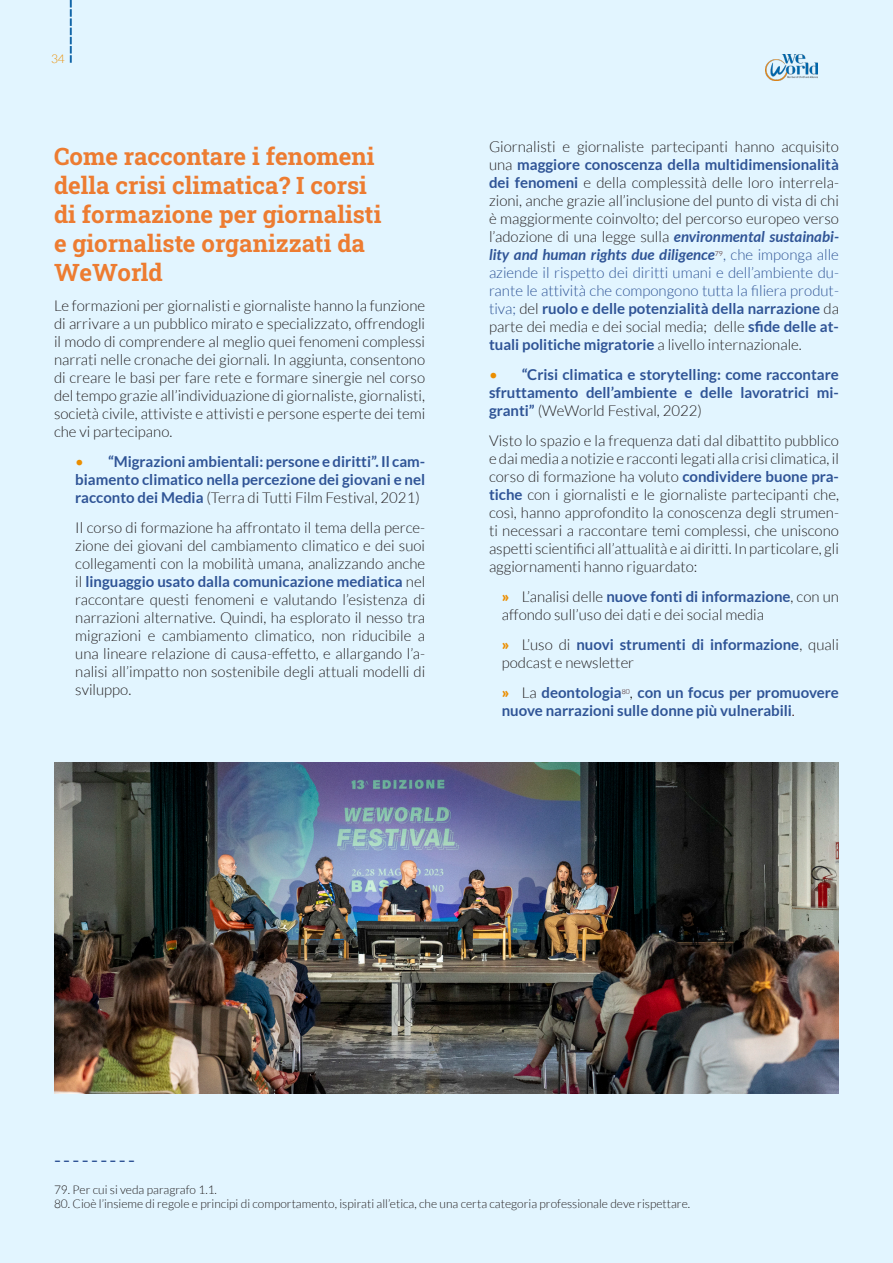
<style>
.page{position:relative;width:893px;height:1263px;background:#e2f5ff}
.page>*{position:absolute;margin:0;border:0;box-sizing:border-box;transform-origin:0 0}
.TESTO_BASE{font:700 24px/28.8px "Roboto Slab";color:#ed7c31}
.TESTO_BASE-2{font:300 15px/18px "Lato";color:#231f20;text-align:justify}
.t1{font:700 15px/18px "Lato";color:#2f5496;text-align:justify}
.NOTA{font:300 12px "Lato";color:#211d1e}
.NOTA-2{font:900 12px "Lato";color:#2f5496}
.t2{font:300 12px "Lato";color:#eb8e00}
.s1{font-weight:400;color:#eb8e00}
.s2{font-weight:300;color:#231f20}
.s3{font-weight:700;color:#2f5496}
.s4{font-weight:700;font-style:italic;color:#2f5496}
.s5{color:#2f5496}
.s6{font-weight:900;color:#eb8e00}
.s7{font-weight:300;color:#000}
.s8{font-weight:300;color:#2f0000}
</style>
<div class="page">
<svg style="left:70px;top:1px;width:2px;height:61px"></svg>
<img style="left:766px;top:54px;width:52px;height:27px">
<img style="left:54px;top:762px;width:785px;height:332px">
<p class="t2" style="left:51px;top:52px;width:15px">34</p>
<p class="TESTO_BASE" style="left:54px;top:142px;width:329px">Come raccontare i fenomeni della crisi climatica? I corsi di formazione per giornalisti e giornaliste organizzati da<br>WeWorld</p>
<p class="TESTO_BASE-2" style="left:54px;top:296px;width:373px">Le formazioni per giornalisti e giornaliste hanno la funzione di arrivare a un pubblico mirato e specializzato, offrendogli il modo di comprendere al meglio quei fenomeni complessi narrati nelle cronache dei giornali. In aggiunta, consentono di creare le basi per fare rete e formare sinergie nel corso del tempo grazie all’individuazione di giornaliste, giornalisti, società civile, attiviste e attivisti e persone esperte dei temi che vi partecipano.</p>
<p class="t1" style="left:75px;top:452px;width:351px"><span class="s1">•</span> “Migrazioni ambientali: persone e diritti”. Il cam&shy;biamento climatico nella percezione dei giovani e nel racconto dei Media <span class="s2">(Terra di Tutti Film Festival, 2021)</span></p>
<p class="TESTO_BASE-2" style="left:75px;top:518px;width:351px">Il corso di formazione ha affrontato il tema della perce&shy;zione dei giovani del cambiamento climatico e dei suoi collegamenti con la mobilità umana, analizzando anche il <span class="s3">linguaggio usato dalla comunicazione mediatica</span> nel raccontare questi fenomeni e valutando l’esistenza di narrazioni alternative. Quindi, ha esplorato il nesso tra migrazioni e cambiamento climatico, non riducibile a una lineare relazione di causa-effetto, e allargando l’a&shy;nalisi all’impatto non sostenibile degli attuali modelli di sviluppo.</p>
<p class="TESTO_BASE-2" style="left:489px;top:138px;width:351px">Giornalisti e giornaliste partecipanti hanno acquisito una <span class="s3">maggiore conoscenza della multidimensionalità dei fenomeni</span> e della complessità delle loro interrela&shy;zioni, anche grazie all’inclusione del punto di vista di chi è maggiormente coinvolto; del percorso europeo verso l’adozione di una legge sulla <span class="s4">environmental sustainabi&shy;lity and human rights due diligence</span><sup>79</sup><span class="s5">, che imponga alle aziende il rispetto dei diritti umani e dell’ambiente du&shy;rante le attività che compongono tutta la filiera produt&shy;tiva;</span> del <span class="s3">ruolo e delle potenzialità della narrazione</span> da parte dei media e dei social media; delle <span class="s3">sfide delle at&shy;tuali politiche migratorie</span> a livello internazionale.</p>
<p class="t1" style="left:489px;top:366px;width:351px"><span class="s1">•</span> “Crisi climatica e storytelling: come raccontare sfruttamento dell’ambiente e delle lavoratrici mi&shy;granti” <span class="s2">(WeWorld Festival, 2022)</span></p>
<p class="TESTO_BASE-2" style="left:489px;top:432px;width:351px">Visto lo spazio e la frequenza dati dal dibattito pubblico e dai media a notizie e racconti legati alla crisi climatica, il corso di formazione ha voluto <span class="s3">condividere buone pra&shy;tiche</span> con i giornalisti e le giornaliste partecipanti che, così, hanno approfondito la conoscenza degli strumen&shy;ti necessari a raccontare temi complessi, che uniscono aspetti scientifici all’attualità e ai diritti. In particolare, gli aggiornamenti hanno riguardato:</p>
<p class="TESTO_BASE-2" style="left:502px;top:588px;width:339px"><span class="s6">»</span> L’analisi delle <span class="s3">nuove fonti di informazione</span>, con un affondo sull’uso dei dati e dei social media</p>
<p class="TESTO_BASE-2" style="left:502px;top:636px;width:339px"><span class="s6">»</span> L’uso di <span class="s3">nuovi strumenti di informazione</span>, quali podcast e newsletter</p>
<p class="t1" style="left:502px;top:684px;width:339px"><span class="s6">»</span> <span class="s2">La</span> deontologia<sup>80</sup><span class="s7">,</span> con un focus per promuovere nuove narrazioni sulle donne più vulnerabili<span class="s8">.</span></p>
<p class="NOTA-2" style="left:54px;top:1154px;width:83px">– – – – – – – – –</p>
<p class="NOTA" style="left:54px;top:1183px;width:165px">79. Per cui si veda paragrafo 1.1.</p>
<p class="NOTA" style="left:54px;top:1198px;width:638px">80. Cioè l’insieme di regole e principi di comportamento, ispirati all’etica, che una certa categoria professionale deve rispettare.</p>
</div>
